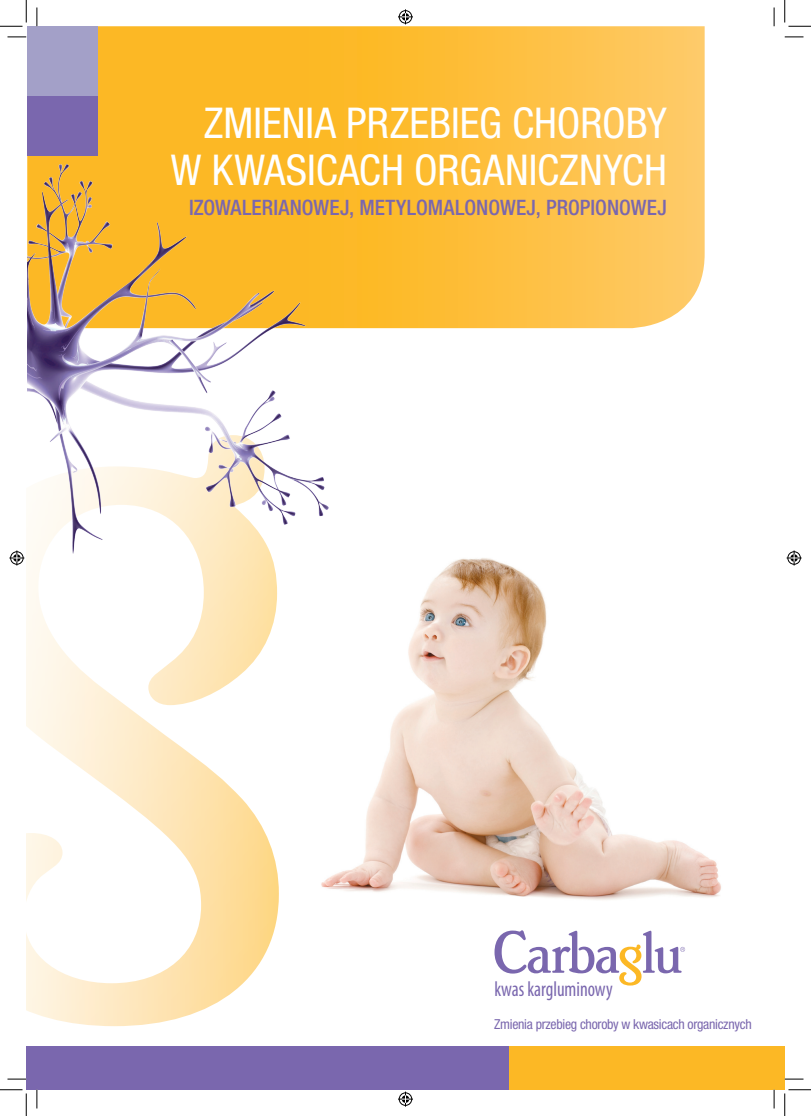
<style>
.page{position:relative;width:811px;height:1116px;background:#fff}
.page>*{position:absolute;margin:0;border:0;box-sizing:border-box;transform-origin:0 0}
.Normaal__web{font:condensed 42.5px "Helvetica Neue LT Std";color:#fff}
.Normaal__web-2{font:500 condensed 21.25px "Helvetica Neue LT Std";color:#7a67ae}
.t1{font:condensed 21.25px "Myriad Pro";color:#7a67ae;scale:.9 1}
.Normaal{font:condensed 13.75px "Helvetica Neue LT Std";letter-spacing:-.02em;color:#7a67ae}
</style>
<div class="page">
<svg style="left:98px;top:26px;width:606px;height:302px;background:#fdbf41"></svg>
<div style="left:27px;top:26px;width:71px;height:70px;background:#a3a0c8"></div>
<div style="left:27px;top:96px;width:71px;height:59px;background:#7a67ae"></div>
<svg style="left:26px;top:556px;width:253px;height:470px"></svg>
<img style="left:321px;top:558px;width:400px;height:342px">
<div style="left:26px;top:1045px;width:483px;height:44px;background:#7a67ae"></div>
<div style="left:509px;top:1045px;width:276px;height:44px;background:#fcb825"></div>
<img style="left:27px;top:123px;width:345px;height:444px">
<svg style="left:494px;top:930px;width:191px;height:55px"></svg>
<svg style="left:8px;top:36px;width:18px;height:2px"></svg>
<svg style="left:785px;top:36px;width:18px;height:2px"></svg>
<svg style="left:8px;top:1078px;width:18px;height:1px"></svg>
<svg style="left:785px;top:1078px;width:18px;height:1px"></svg>
<svg style="left:36px;top:8px;width:2px;height:18px"></svg>
<svg style="left:36px;top:1089px;width:2px;height:19px"></svg>
<svg style="left:773px;top:8px;width:2px;height:18px"></svg>
<svg style="left:773px;top:1089px;width:2px;height:19px"></svg>
<svg style="left:0;top:0;width:27px;height:27px"></svg>
<svg style="left:0;top:1089px;width:27px;height:26px"></svg>
<svg style="left:784px;top:0;width:27px;height:27px"></svg>
<svg style="left:784px;top:1089px;width:27px;height:26px"></svg>
<svg style="left:398px;top:9px;width:15px;height:15px"></svg>
<svg style="left:398px;top:1091px;width:15px;height:15px"></svg>
<svg style="left:9px;top:550px;width:15px;height:15px"></svg>
<svg style="left:786px;top:550px;width:15px;height:15px"></svg>
<p class="Normaal__web" style="left:204px;top:98px;width:464px">ZMIENIA PRZEBIEG CHOROBY</p>
<p class="Normaal__web" style="left:171px;top:145px;width:497px">W KWASICACH ORGANICZNYCH</p>
<p class="Normaal__web-2" style="left:189px;top:194px;width:479px">IZOWALERIANOWEJ, METYLOMALONOWEJ, PROPIONOWEJ</p>
<p class="t1" style="left:494px;top:976px;width:133px">kwas kargluminowy</p>
<p class="Normaal" style="left:494px;top:1016px;width:259px">Zmienia przebieg choroby w kwasicach organicznych</p>
</div>
